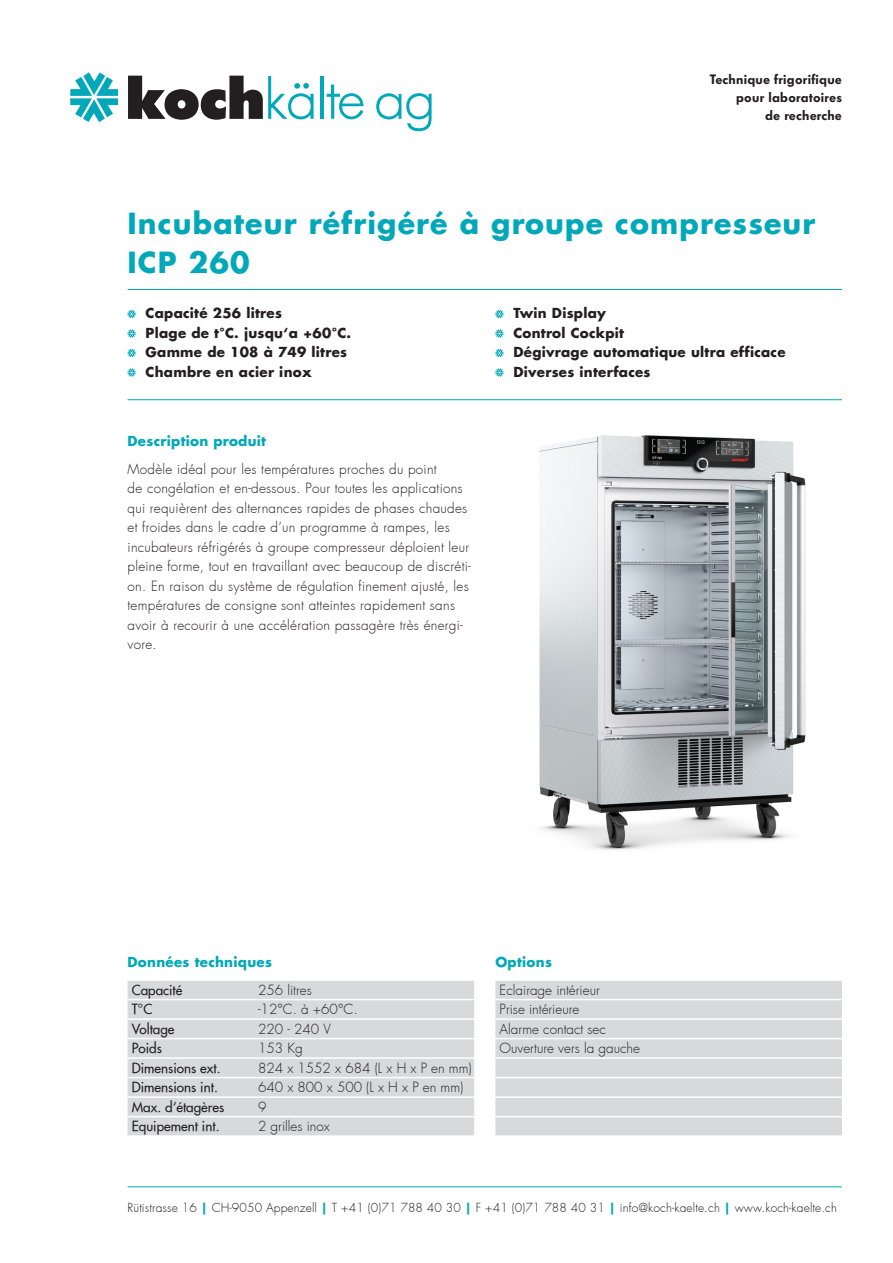
<style>
.page{position:relative;width:893px;height:1263px;background:#fff}
.page>*{position:absolute;margin:0;border:0;box-sizing:border-box;transform-origin:0 0}
.t1{font:700 28.5px/39px "Futura";letter-spacing:.04em;color:#00a8b9}
.t2{font:300 13.5px/19.5px "Futura";letter-spacing:.02em;color:#231f20}
.Aufzählung{font:700 13.5px "Futura";letter-spacing:.02em;color:#231f20}
.t3{font:300 13.5px/19.5px "Futura";color:#231f20}
.t4{font:500 13.5px "Futura";color:#231f20}
.t5{font:600 13.5px/18px "Futura BQ";letter-spacing:.02em;color:#231f20;text-align:right}
.t6{font:700 13.5px "Futura";letter-spacing:.02em;color:#00a8b9}
.t7{font:300 12px "Futura";letter-spacing:.01em;color:#231f20}
.s1{font-weight:700;color:#00a8b9}
</style>
<div class="page">
<img style="left:539px;top:436px;width:267px;height:414px">
<svg style="left:128px;top:310px;width:8px;height:8px"></svg>
<svg style="left:128px;top:329px;width:8px;height:9px"></svg>
<svg style="left:128px;top:349px;width:8px;height:8px"></svg>
<svg style="left:128px;top:368px;width:8px;height:9px"></svg>
<svg style="left:495px;top:310px;width:8px;height:8px"></svg>
<svg style="left:495px;top:329px;width:8px;height:9px"></svg>
<svg style="left:495px;top:349px;width:8px;height:8px"></svg>
<svg style="left:495px;top:368px;width:8px;height:9px"></svg>
<svg style="left:70px;top:72px;width:48px;height:50px"></svg>
<svg style="left:128px;top:76px;width:186px;height:44px"></svg>
<hr style="left:320px;top:76px;width:3px;height:43px;background:#00a8b9">
<svg style="left:327px;top:84px;width:37px;height:35px"></svg>
<svg style="left:376px;top:93px;width:56px;height:38px"></svg>
<hr style="left:128px;top:289px;width:714px;height:1px;background:#00a8b9">
<hr style="left:128px;top:399px;width:714px;height:1px;background:#00a8b9">
<hr style="left:128px;top:1186px;width:714px;height:1px;background:#00a8b9">
<div style="left:495px;top:981px;width:347px;height:18px;background:#d8d9db"></div>
<div style="left:495px;top:1000px;width:347px;height:18px;background:#d8d9db"></div>
<div style="left:495px;top:1020px;width:347px;height:18px;background:#d8d9db"></div>
<div style="left:495px;top:1039px;width:347px;height:18px;background:#d8d9db"></div>
<div style="left:495px;top:1059px;width:347px;height:18px;background:#d8d9db"></div>
<div style="left:495px;top:1078px;width:347px;height:18px;background:#d8d9db"></div>
<div style="left:495px;top:1098px;width:347px;height:18px;background:#d8d9db"></div>
<div style="left:495px;top:1117px;width:347px;height:18px;background:#d8d9db"></div>
<div style="left:128px;top:981px;width:346px;height:18px;background:#d8d9db"></div>
<div style="left:128px;top:1000px;width:346px;height:18px;background:#d8d9db"></div>
<div style="left:128px;top:1020px;width:346px;height:18px;background:#d8d9db"></div>
<div style="left:128px;top:1039px;width:346px;height:18px;background:#d8d9db"></div>
<div style="left:128px;top:1059px;width:346px;height:18px;background:#d8d9db"></div>
<div style="left:128px;top:1078px;width:346px;height:18px;background:#d8d9db"></div>
<div style="left:128px;top:1098px;width:346px;height:18px;background:#d8d9db"></div>
<div style="left:128px;top:1117px;width:346px;height:18px;background:#d8d9db"></div>
<p class="t5" style="left:710px;top:71px;width:134px">Technique frigorifique pour laboratoires<br>de recherche</p>
<h1 class="t1" style="left:128px;top:203px;width:689px">Incubateur réfrigéré à groupe compresseur<br>ICP 260</h1>
<p class="Aufzählung" style="left:146px;top:304px;width:138px">Capacité 256 litres</p>
<p class="Aufzählung" style="left:146px;top:324px;width:207px">Plage de t°C. jusqu‘a +60°C.</p>
<p class="Aufzählung" style="left:146px;top:343px;width:203px">Gamme de 108 à 749 litres</p>
<p class="Aufzählung" style="left:146px;top:363px;width:168px">Chambre en acier inox</p>
<p class="Aufzählung" style="left:513px;top:304px;width:94px">Twin Display</p>
<p class="Aufzählung" style="left:513px;top:324px;width:112px">Control Cockpit</p>
<p class="Aufzählung" style="left:513px;top:343px;width:274px">Dégivrage automatique ultra efficace</p>
<p class="Aufzählung" style="left:513px;top:363px;width:139px">Diverses interfaces</p>
<p class="t6" style="left:128px;top:432px;width:140px">Description produit</p>
<p class="t2" style="left:128px;top:460px;width:345px">Modèle idéal pour les températures proches du point<br>de congélation et en-dessous. Pour toutes les applications qui requièrent des alternances rapides de phases chaudes et froides dans le cadre d’un programme à rampes, les incubateurs réfrigérés à groupe compresseur déploient leur pleine forme, tout en travaillant avec beaucoup de discréti&shy;on. En raison du système de régulation finement ajusté, les températures de consigne sont atteintes rapidement sans avoir à recourir à une accélération passagère très énergi&shy;vore.</p>
<p class="t6" style="left:128px;top:953px;width:146px">Données techniques</p>
<p class="t4" style="left:132px;top:981px;width:52px">Capacité</p>
<p class="t3" style="left:258px;top:980px;width:55px">256 litres</p>
<p class="t4" style="left:132px;top:1001px;width:22px">T°C</p>
<p class="t2" style="left:258px;top:1000px;width:101px">-12°C. à +60°C.</p>
<p class="t4" style="left:132px;top:1020px;width:44px">Voltage</p>
<p class="t2" style="left:258px;top:1019px;width:74px">220 - 240 V</p>
<p class="t4" style="left:132px;top:1040px;width:32px">Poids</p>
<p class="t2" style="left:258px;top:1039px;width:46px">153 Kg</p>
<p class="t4" style="left:132px;top:1059px;width:90px">Dimensions ext.</p>
<p class="t3" style="left:258px;top:1058px;width:215px">824 x 1552 x 684 (L x H x P en mm)</p>
<p class="t4" style="left:132px;top:1079px;width:88px">Dimensions int.</p>
<p class="t3" style="left:258px;top:1078px;width:207px">640 x 800 x 500 (L x H x P en mm)</p>
<p class="t4" style="left:132px;top:1098px;width:94px">Max. d‘étagères</p>
<p class="t2" style="left:258px;top:1097px;width:10px">9</p>
<p class="t4" style="left:132px;top:1118px;width:89px">Equipement int.</p>
<p class="t3" style="left:258px;top:1117px;width:73px">2 grilles inox</p>
<p class="t6" style="left:495px;top:953px;width:58px">Options</p>
<p class="t3" style="left:500px;top:980px;width:142px">Eclairage intérieur<br>Prise intérieure<br>Alarme contact sec<br>Ouverture vers la gauche</p>
<p class="t7" style="left:128px;top:1200px;width:711px">Rütistrasse 16 <span class="s1">|</span> CH-9050 Appenzell <span class="s1">|</span> T +41 (0)71 788 40 30 <span class="s1">|</span> F +41 (0)71 788 40 31 <span class="s1">|</span> info@koch-kaelte.ch <span class="s1">|</span> www.koch-kaelte.ch</p>
</div>
